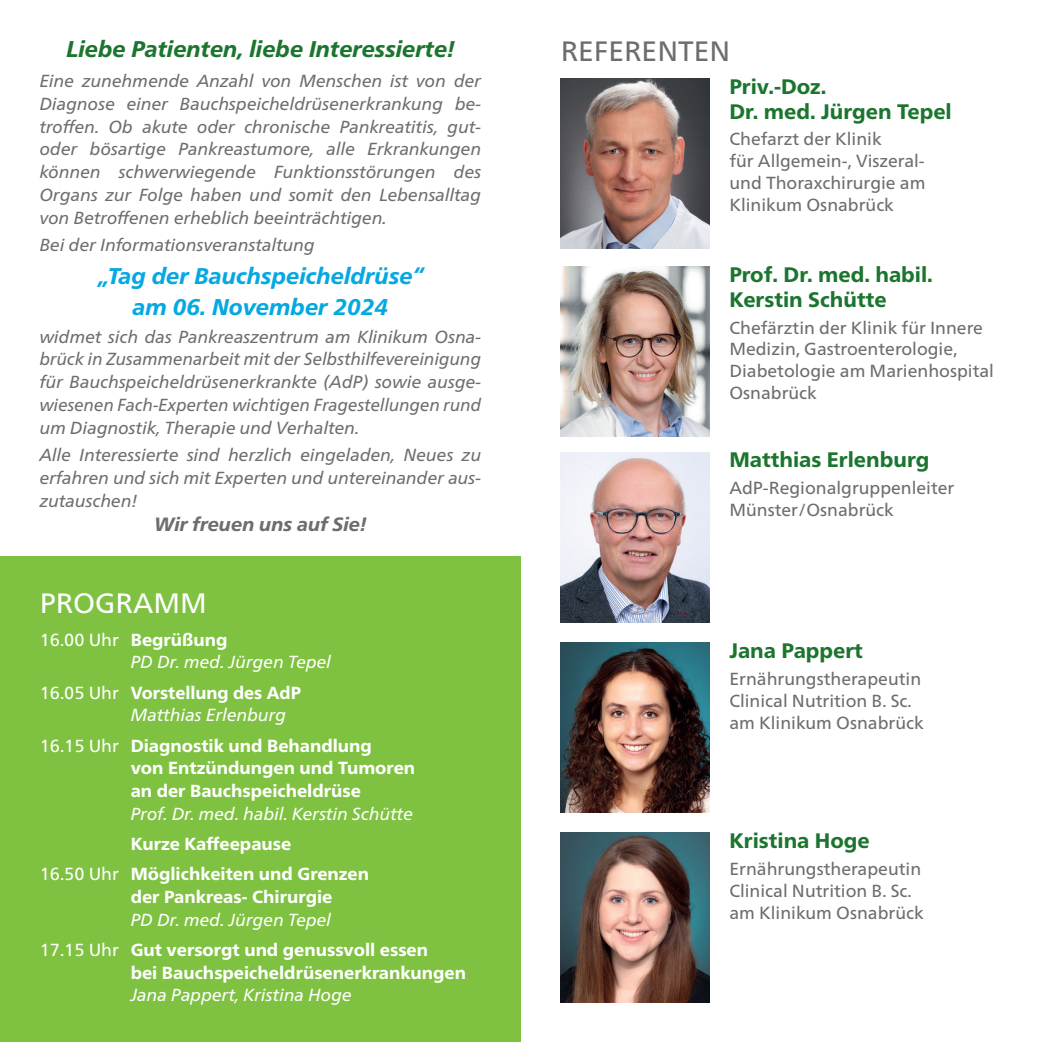
<style>
.page{position:relative;width:1042px;height:1042px;background:#fff}
.page>*{position:absolute;margin:0;border:0;box-sizing:border-box;transform-origin:0 0}
.t1{font:28px "Frutiger Neue LT Pro";color:#6c6d70}
.t2{font:28px "Frutiger Neue LT Pro";color:#fff}
.t3{font:italic 800 22.75px/30.4px "Frutiger Neue LT Pro";color:#06a8e1;text-align:center}
.t4{font:italic 800 22.75px "Frutiger Neue LT Pro";color:#1c752e}
.t5{font:800 21px/24.5px "Frutiger Neue LT Pro";color:#1c752e}
.t6{font:italic 800 19.25px "Frutiger Neue LT Pro";color:#6c6d70}
.t7{font:italic 17.5px/22.8px "Frutiger Neue LT Pro";color:#6c6d70;text-align:justify}
.t8{font:17.5px/21.9px "Frutiger Neue LT Pro";color:#6c6d70}
.t9{font:800 17.5px/22.8px "Frutiger Neue LT Pro";color:#fff}
.t10{font:italic 17.5px/22.8px "Frutiger Neue LT Pro";color:#fff}
.s1{font-style:normal}
.s2{font-weight:800;font-style:normal}
.s3{font-weight:400}
.s4{font-weight:400;font-style:italic}
</style>
<div class="page">
<div style="left:0;top:556px;width:521px;height:486px;background:#7fc241"></div>
<img style="left:561px;top:78px;width:149px;height:170px">
<img style="left:561px;top:266px;width:149px;height:170px">
<img style="left:561px;top:453px;width:149px;height:170px">
<img style="left:561px;top:642px;width:149px;height:170px">
<img style="left:561px;top:832px;width:149px;height:170px">
<h2 class="t4" style="left:66px;top:35px;width:390px">Liebe Patienten, liebe Interessierte!</h2>
<p class="t7" style="left:40px;top:69px;width:443px">Eine zunehmende Anzahl von Menschen ist von der Diagnose einer Bauchspeicheldrüsenerkrankung be&shy;troffen. Ob akute oder chronische Pankreatitis, gut&shy;oder bösartige Pankreastumore, alle Erkrankungen können schwerwiegende Funktionsstörungen des Organs zur Folge haben und somit den Lebensalltag von Betroffenen erheblich beeinträchtigen.</p>
<p class="t7" style="left:40px;top:234px;width:277px">Bei der Informationsveranstaltung</p>
<h2 class="t3" style="left:98px;top:261px;width:327px">„Tag der Bauchspeicheldrüse“ am 06. November 2024</h2>
<p class="t7" style="left:40px;top:325px;width:443px">widmet sich das Pankreaszentrum am Klinikum Osna&shy;brück in Zusammenarbeit mit der Selbsthilfevereinigung für Bauchspeicheldrüsenerkrankte (AdP) sowie ausge&shy;wiesenen Fach-Experten wichtigen Fragestellungen rund um Diagnostik, Therapie und Verhalten.</p>
<p class="t7" style="left:40px;top:444px;width:443px">Alle Interessierte sind herzlich eingeladen, Neues zu erfahren und sich mit Experten und untereinander aus&shy;zutauschen!</p>
<p class="t6" style="left:155px;top:513px;width:213px">Wir freuen uns auf Sie!</p>
<h1 class="t2" style="left:40px;top:586px;width:169px">PROGRAMM</h1>
<p class="t10" style="left:131px;top:628px;width:202px;text-indent:-91px"><span class="s1">16.00 Uhr</span> <span class="s2">Begrüßung<br></span>PD Dr. med. Jürgen Tepel</p>
<p class="t9" style="left:131px;top:681px;width:172px;text-indent:-91px"><span class="s3">16.05 Uhr</span> Vorstellung des AdP<br><span class="s4">Matthias Erlenburg</span></p>
<p class="t9" style="left:131px;top:734px;width:286px;text-indent:-91px"><span class="s3">16.15 Uhr</span> Diagnostik und Behandlung<br>von Entzündungen und Tumoren an der Bauchspeicheldrüse</p>
<p class="t10" style="left:131px;top:802px;width:284px">Prof. Dr. med. habil. Kerstin Schütte</p>
<p class="t9" style="left:40px;top:829px;width:331px;line-height:30.1px;text-indent:91px">Kurze Kaffeepause<br><span class="s3">16.50 Uhr</span> Möglichkeiten und Grenzen</p>
<p class="t9" style="left:131px;top:885px;width:203px">der Pankreas- Chirurgie</p>
<p class="t9" style="left:40px;top:904px;width:390px;line-height:30.1px;text-align:center"><span class="s4">PD Dr. med. Jürgen Tepel<br></span><span class="s3">17.15 Uhr</span> Gut versorgt und genussvoll essen</p>
<p class="t9" style="left:131px;top:961px;width:337px">bei Bauchspeicheldrüsenerkrankungen</p>
<p class="t10" style="left:131px;top:983px;width:223px">Jana Pappert, Kristina Hoge</p>
<h1 class="t1" style="left:561px;top:34px;width:171px">REFERENTEN</h1>
<p class="t5" style="left:729px;top:74px;width:224px">Priv.-Doz.<br>Dr. med. Jürgen Tepel</p>
<p class="t8" style="left:729px;top:128px;width:198px">Chefarzt der Klinik<br>für Allgemein-, Viszeral&shy;und Thoraxchirurgie am<br>Klinikum Osnabrück</p>
<p class="t5" style="left:729px;top:262px;width:205px">Prof. Dr. med. habil.<br>Kerstin Schütte</p>
<p class="t8" style="left:729px;top:316px;width:266px">Chefärztin der Klinik für Innere<br>Medizin, Gastroenterologie,<br>Diabetologie am Marienhospital<br>Osnabrück</p>
<p class="t5" style="left:729px;top:448px;width:201px">Matthias Erlenburg</p>
<p class="t8" style="left:729px;top:477px;width:226px">AdP-Regionalgruppenleiter<br>Münster/Osnabrück</p>
<p class="t5" style="left:729px;top:639px;width:135px">Jana Pappert</p>
<p class="t8" style="left:729px;top:668px;width:196px">Ernährungstherapeutin<br>Clinical Nutrition B. Sc. am Klinikum Osnabrück</p>
<p class="t5" style="left:729px;top:828px;width:142px">Kristina Hoge</p>
<p class="t8" style="left:729px;top:858px;width:196px">Ernährungstherapeutin<br>Clinical Nutrition B. Sc. am Klinikum Osnabrück</p>
</div>
